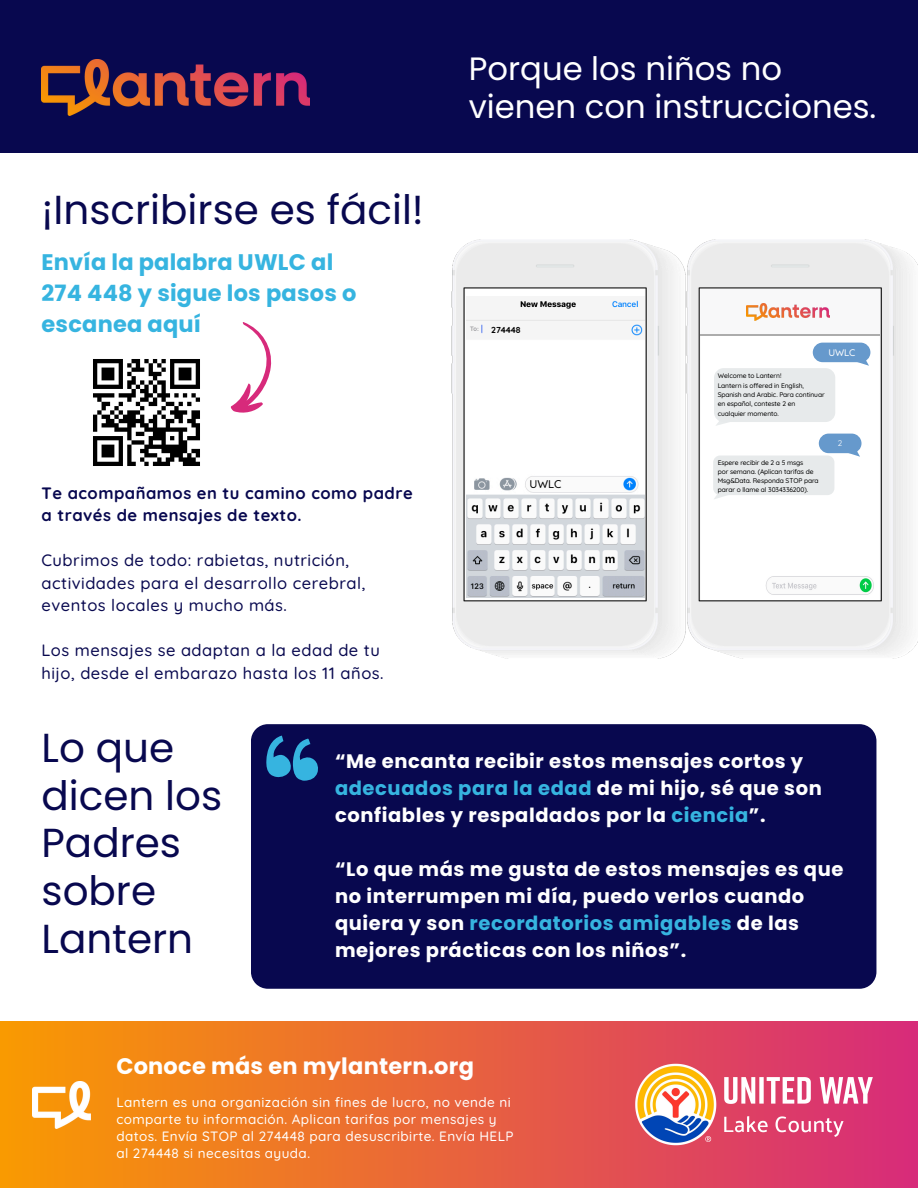
<style>
.page{position:relative;width:918px;height:1188px;background:#fff}
.page>*{position:absolute;margin:0;border:0;box-sizing:border-box;transform-origin:0 0}
.t1{font:40.5px/47.8px "Poppins";color:#08084f}
.t2{font:32.25px/38.5px "Poppins";color:#fff}
.t3{font:700 22.5px/31px "Poppins";letter-spacing:.01em;color:#36b4e0}
.t4{font:700 22.5px "Poppins";letter-spacing:.01em;color:#fff}
.t5{font:700 19.5px/27px "Poppins";letter-spacing:.03em;color:#fff}
.t6{font:500 16.5px/22.5px "Quicksand";letter-spacing:.03em;color:#08084f}
.t7{font:700 16.5px/22.5px "Quicksand";letter-spacing:.03em;color:#08084f}
.t8{font:500 13.5px/16.8px "Quicksand";letter-spacing:.03em;color:#fff}
.t9{font:500 11.25px "Quicksand";color:#000}
.t10{font:500 9.6px "Quicksand";color:#fff}
.t11{font:700 8.7px "Quicksand";letter-spacing:-.015em;color:#000}
.t12{font:8.25px "Quicksand";color:#fff}
.t13{font:500 6.6px/9.3px "Quicksand";letter-spacing:-.015em;color:#000}
.t14{font:700 6.6px "Quicksand";letter-spacing:-.015em;color:#000}
.s1{color:#36b4e0}
</style>
<div class="page">
<div style="left:0;top:0;width:918px;height:153px;background:#08084f"></div>
<div style="left:0;top:1021px;width:918px;height:167px;background:linear-gradient(to right,#f99a01,#d72b7a)"></div>
<img style="left:42px;top:60px;width:267px;height:55px">
<img style="left:32px;top:1081px;width:59px;height:47px">
<svg style="left:231px;top:322px;width:40px;height:91px"></svg>
<div style="left:251px;top:724px;width:625px;height:265px;background:#08084f"></div>
<svg style="left:266px;top:736px;width:53px;height:45px;background:#1f5e97"></svg>
<img style="left:451px;top:239px;width:467px;height:420px">
<svg style="left:856px;top:358px;width:13px;height:8px"></svg>
<div style="left:813px;top:343px;width:57px;height:19px;background:#69c;border-radius:10px"></div>
<svg style="left:715px;top:418px;width:17px;height:8px"></svg>
<div style="left:714px;top:368px;width:121px;height:54px;background:#e7eaeb;border-radius:10px"></div>
<div style="left:707px;top:428px;width:156px;height:143px;background:#fff"></div>
<svg style="left:847px;top:452px;width:13px;height:5px"></svg>
<div style="left:819px;top:434px;width:43px;height:19px;background:#69c;border-radius:10px"></div>
<img style="left:467px;top:296px;width:177px;height:302px">
<img style="left:764px;top:574px;width:112px;height:21px">
<div style="left:700px;top:289px;width:179px;height:44px;background:#f8f8f9"></div>
<hr style="left:700px;top:335px;width:179px;height:1px;background:#acacac">
<svg style="left:714px;top:495px;width:13px;height:4px"></svg>
<div style="left:713px;top:456px;width:121px;height:39px;background:#e7eaeb;border-radius:7px"></div>
<img style="left:746px;top:304px;width:83px;height:17px">
<img style="left:93px;top:359px;width:107px;height:107px">
<img style="left:633px;top:1063px;width:242px;height:84px">
<p class="t1" style="left:42px;top:185px;width:384px">¡Inscribirse es fácil!</p>
<p class="t3" style="left:42px;top:246px;width:316px">Envía la palabra UWLC al<br>274 448 y sigue los pasos o escanea aquí</p>
<p class="t7" style="left:42px;top:481px;width:373px">Te acompañamos en tu camino como padre a través de mensajes de texto.</p>
<p class="t6" style="left:42px;top:549px;width:325px">Cubrimos de todo: rabietas, nutrición, actividades para el desarrollo cerebral, eventos locales y mucho más.</p>
<p class="t6" style="left:42px;top:639px;width:344px">Los mensajes se adaptan a la edad de tu hijo, desde el embarazo hasta los 11 años.</p>
<p class="t2" style="left:469px;top:49px;width:409px">Porque los niños no vienen con instrucciones.</p>
<p class="t11" style="left:491px;top:324px;width:31px">274448</p>
<p class="t9" style="left:530px;top:477px;width:33px">UWLC</p>
<p class="t10" style="left:828px;top:346px;width:29px">UWLC</p>
<p class="t13" style="left:718px;top:371px;width:65px">Welcome to Lantern!</p>
<p class="t13" style="left:718px;top:381px;width:108px">Lantern is offered in English,<br>Spanish and Arabic. Para continuar en español, conteste 2 en cualquier momento.</p>
<p class="t13" style="left:718px;top:457px;width:87px">Espere recibir de 2 a 5 msgs</p>
<p class="t13" style="left:718px;top:467px;width:102px">por semana. (Aplican tarifas de<br>Msg&amp;Data. Responda STOP para parar o llame al 3034336200).</p>
<h1 class="t14" style="left:720px;top:476px;width:92px">Expect 2 to 5 msgs per week.</h1>
<h3 class="t14" style="left:720px;top:484px;width:96px">(Msg&amp;Data rates apply. Reply</h3>
<p class="t12" style="left:838px;top:438px;width:6px">2</p>
<p class="t1" style="left:42px;top:724px;width:182px">Lo que dicen los<br>Padres sobre<br>Lantern</p>
<p class="t5" style="left:335px;top:747px;width:488px">“Me encanta recibir estos mensajes cortos y <span class="s1">adecuados para la edad</span> de mi hijo, sé que son confiables y respaldados por la <span class="s1">ciencia</span>”.</p>
<h2 class="t5" style="left:335px;top:855px;width:510px">“Lo que más me gusta de estos mensajes es que no interrumpen mi día, puedo verlos cuando quiera y son <span class="s1">recordatorios amigables</span> de las mejores prácticas con los niños”.</h2>
<p class="t4" style="left:116px;top:1051px;width:359px">Conoce más en mylantern.org</p>
<p class="t8" style="left:116px;top:1094px;width:399px">Lantern es una organización sin fines de lucro, no vende ni comparte tu información. Aplican tarifas por mensajes y datos. Envía STOP al 274448 para desuscribirte. Envía HELP al 274448 si necesitas ayuda.</p>
</div>
